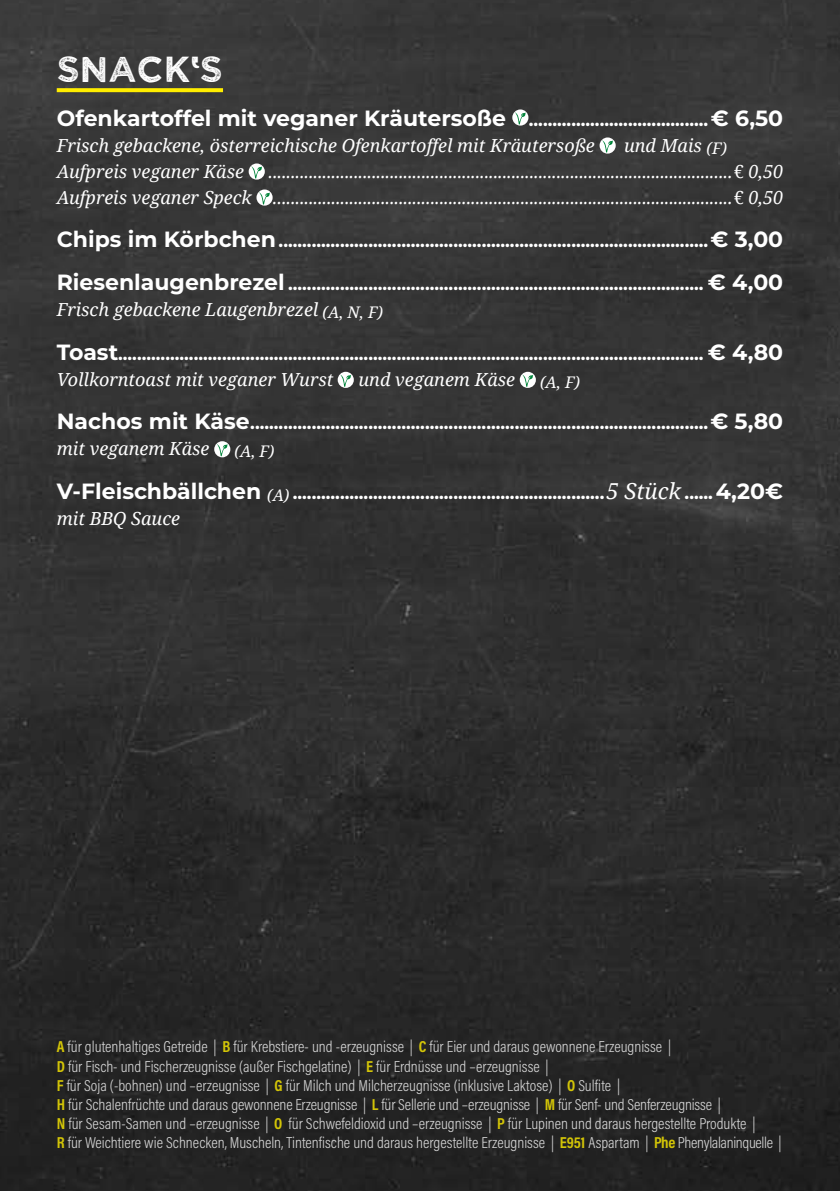
<style>
.page{position:relative;width:840px;height:1191px;background:#fff}
.page>*{position:absolute;margin:0;border:0;box-sizing:border-box;transform-origin:0 0}
.t1{font:36px "Wicked Grit";color:#fff}
.t2{font:700 22px "Montserrat";color:#fff}
.t3{font:700 18px "Montserrat";color:#fff}
.t4{font:italic 18px/26px "Noto Serif";color:#fff;text-align:right}
.t5{font:300 16px/19.2px "Acumin Pro Cond";color:#fff}
.t6{font:italic 16px "Noto Serif";color:#fff}
.s1{font-size:18px}
.s2{font-style:normal}
.s3{font-size:22px}
.s4{font-family:"Noto Serif";font-weight:400;font-style:italic;font-size:22px}
.s5{font-weight:700;color:#ffed00}
</style>
<div class="page">
<div style="left:0;top:0;width:839px;height:1191px;background:linear-gradient(to bottom,#3c3c3c,#232323)"></div>
<svg style="left:57px;top:88px;width:166px;height:4px"></svg>
<svg style="left:512px;top:109px;width:16px;height:17px"></svg>
<svg style="left:514px;top:112px;width:11px;height:12px"></svg>
<svg style="left:599px;top:137px;width:16px;height:17px"></svg>
<svg style="left:602px;top:140px;width:10px;height:12px"></svg>
<svg style="left:248px;top:163px;width:17px;height:17px"></svg>
<svg style="left:251px;top:166px;width:11px;height:12px"></svg>
<svg style="left:256px;top:189px;width:16px;height:17px"></svg>
<svg style="left:259px;top:192px;width:11px;height:12px"></svg>
<svg style="left:337px;top:372px;width:16px;height:16px"></svg>
<svg style="left:340px;top:375px;width:11px;height:12px"></svg>
<svg style="left:519px;top:372px;width:16px;height:16px"></svg>
<svg style="left:522px;top:375px;width:11px;height:12px"></svg>
<svg style="left:214px;top:441px;width:16px;height:16px"></svg>
<svg style="left:217px;top:444px;width:10px;height:12px"></svg>
<h1 class="t1" style="left:57px;top:46px;width:168px">SNACK‘S</h1>
<h2 class="t2" style="left:57px;top:102px;width:727px">Ofenkartoffel mit veganer Kräutersoße <span class="s1">......................................</span>€ 6,50</h2>
<p class="t4" style="left:57px;top:131px;width:539px">Frisch gebackene, österreichische Ofenkartoffel mit Kräutersoße</p>
<p class="t4" style="left:623px;top:131px;width:104px">und Mais <sub>(F)</sub></p>
<p class="t4" style="left:57px;top:157px;width:189px">Aufpreis veganer Käse</p>
<p class="t4" style="left:57px;top:157px;width:727px">.......................................................................................................<span class="s2">€</span> 0,50<br>Aufpreis veganer Speck ......................................................................................................<span class="s2">€</span> 0,50</p>
<p class="t3" style="left:57px;top:228px;width:727px"><span class="s3">Chips im Körbchen</span>...........................................................................................<span class="s3">€ 3,00</span></p>
<p class="t3" style="left:57px;top:271px;width:727px"><span class="s3">Riesenlaugenbrezel</span> ........................................................................................ <span class="s3">€ 4,00</span></p>
<p class="t4" style="left:57px;top:296px;width:327px">Frisch gebackene Laugenbrezel <sub>(A,</sub> <sub>N,</sub> <sub>F)</sub></p>
<p class="t3" style="left:57px;top:340px;width:727px"><span class="s3">Toast</span>............................................................................................................................ <span class="s3">€ 4,80</span></p>
<p class="t4" style="left:57px;top:366px;width:278px">Vollkorntoast mit veganer Wurst</p>
<p class="t4" style="left:358px;top:366px;width:158px">und veganem Käse</p>
<p class="t6" style="left:539px;top:371px;width:41px">(A, F)</p>
<p class="t3" style="left:57px;top:410px;width:727px"><span class="s3">Nachos mit Käse</span>.................................................................................................<span class="s3">€ 5,80</span></p>
<p class="t4" style="left:57px;top:435px;width:154px">mit veganem Käse</p>
<p class="t6" style="left:234px;top:440px;width:41px">(A, F)</p>
<p class="t3" style="left:57px;top:479px;width:727px"><span class="s3">V-Fleischbällchen</span> <sub>(A)</sub> ..................................................................<span class="s4">5 Stück</span> ......<span class="s3">4,20€</span></p>
<p class="t4" style="left:57px;top:504px;width:125px">mit BBQ Sauce</p>
<p class="t5" style="left:57px;top:1037px;width:725px"><span class="s5">A</span> für glutenhaltiges Getreide | <span class="s5">B</span> für Krebstiere- und -erzeugnisse | <span class="s5">C</span> für Eier und daraus gewonnene Erzeugnisse |<br><span class="s5">D</span> für Fisch- und Fischerzeugnisse (außer Fischgelatine) | <span class="s5">E</span> für Erdnüsse und –erzeugnisse |<br><span class="s5">F</span> für Soja (-bohnen) und –erzeugnisse | <span class="s5">G</span> für Milch und Milcherzeugnisse (inklusive Laktose) | <span class="s5">O</span> Sulfite |<br><span class="s5">H</span> für Schalenfrüchte und daraus gewonnene Erzeugnisse | <span class="s5">L</span> für Sellerie und –erzeugnisse | <span class="s5">M</span> für Senf- und Senferzeugnisse |<br><span class="s5">N</span> für Sesam-Samen und –erzeugnisse | <span class="s5">O</span> für Schwefeldioxid und –erzeugnisse | <span class="s5">P</span> für Lupinen und daraus hergestellte Produkte |<br><span class="s5">R</span> für Weichtiere wie Schnecken, Muscheln, Tintenfische und daraus hergestellte Erzeugnisse | <span class="s5">E951</span> Aspartam | <span class="s5">Phe</span> Phenylalaninquelle |</p>
</div>
